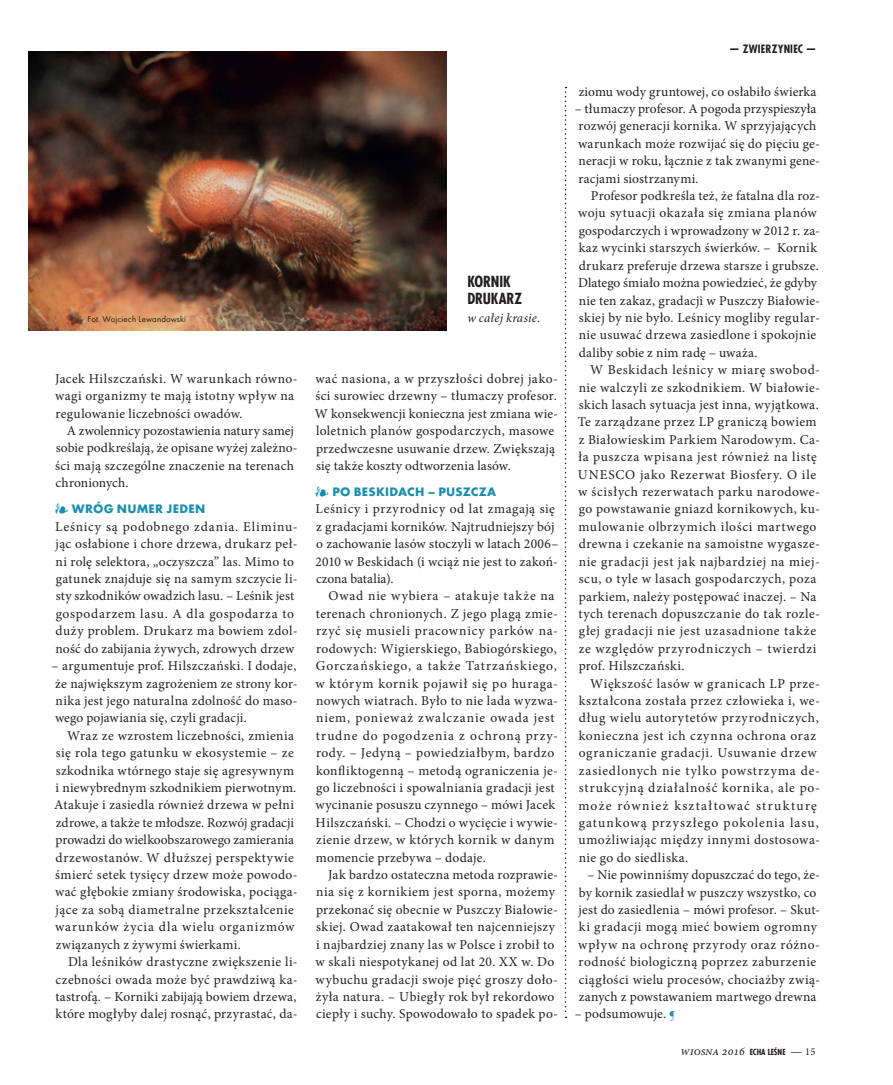
<style>
.page{position:relative;width:893px;height:1085px;background:#fff}
.page>*{position:absolute;margin:0;border:0;box-sizing:border-box;transform-origin:0 0}
.t1{font:700 condensed 15px/17.4px "Futura CE";letter-spacing:-.005em;color:#231f20}
.t2{font:13.5px/17.4px "Minion Pro";letter-spacing:.03em;color:#231f20}
.t3{font:13.5px/17.4px "Minion Pro";letter-spacing:.055em;color:#231f20}
.t4{font:13.5px/17.4px "Minion Pro";letter-spacing:.01em;color:#231f20}
.t5{font:13.5px "Minion Pro";letter-spacing:.005em;color:#231f20}
.t6{font:700 12.75px "Futura";letter-spacing:.02em;color:#198eae}
.t7{font:italic 12.75px "Minion Pro";letter-spacing:.02em;color:#231f20}
.t8{font:italic 12.3px "Minion Pro";color:#231f20}
.t9{font:700 condensed 11.25px "Futura CE";letter-spacing:.015em;color:#231f20}
.t10{font:9px "Futura Boo";letter-spacing:.015em;color:#231f20}
.s1{font-family:"Minion Pro";font-weight:400;font-size:13.5px}
.s2{font-size:12.75px;color:#198eae}
.s3{font-family:"Futura CE";font-weight:700;font-style:normal;font-stretch:condensed;font-size:8.25px}
.s4{font-family:"Placard MT Pro";font-style:normal;font-stretch:condensed;font-size:10.5px}
.s5{font-style:normal;font-size:10.5px}
</style>
<div class="page">
<svg style="left:565px;top:87px;width:1px;height:930px"></svg>
<img style="left:29px;top:52px;width:417px;height:278px">
<p class="t10" style="left:88px;top:313px;width:100px">Fot. Wojciech Lewandowski</p>
<p class="t2" style="left:55px;top:370px;width:244px">Jacek Hilszczański. W warunkach równo&shy;wagi organizmy te mają istotny wpływ na regulowanie liczebności owadów.</p>
<p class="t4" style="left:55px;top:422px;width:244px;text-indent:12px">A zwolennicy pozostawienia natury samej sobie podkreślają, że opisane wyżej zależno&shy;ści mają szczególne znaczenie na terenach chronionych.</p>
<p class="t6" style="left:55px;top:501px;width:152px"><span class="s1">❧</span> WRÓG NUMER JEDEN</p>
<p class="t2" style="left:55px;top:517px;width:244px">Leśnicy są podobnego zdania. Eliminu&shy;jąc osłabione i chore drzewa, drukarz peł&shy;ni rolę selektora, „oczyszcza” las. Mimo to gatunek znajduje się na samym szczycie li&shy;sty szkodników owadzich lasu. – Leśnik jest gospodarzem lasu. A dla gospodarza to duży problem. Drukarz ma bowiem zdol&shy;ność do zabijania żywych, zdrowych drzew</p>
<p class="t2" style="left:52px;top:657px;width:247px;text-align:justify">– argumentuje prof. Hilszczański. I dodaje, że największym zagrożeniem ze strony kor&shy;nika jest jego naturalna zdolność do maso&shy;wego pojawiania się, czyli gradacji.</p>
<p class="t2" style="left:54px;top:726px;width:245px;text-indent:13px">Wraz ze wzrostem liczebności, zmienia się rola tego gatunku w ekosystemie – ze szkodnika wtórnego staje się agresywnym i niewybrednym szkodnikiem pierwotnym.<br>Atakuje i zasiedla również drzewa w pełni zdrowe, a także te młodsze. Rozwój gradacji prowadzi do wielkoobszarowego zamierania drzewostanów. W dłuższej perspektywie śmierć setek tysięcy drzew może powodo&shy;wać głębokie zmiany środowiska, pociąga&shy;jące za sobą diametralne przekształcenie warunków życia dla wielu organizmów związanych z żywymi świerkami.</p>
<p class="t2" style="left:55px;top:953px;width:244px;text-align:justify;text-indent:13px">Dla leśników drastyczne zwiększenie li&shy;czebności owada może być prawdziwą ka&shy;tastrofą. – Korniki zabijają bowiem drzewa, które mogłyby dalej rosnąć, przyrastać, da-</p>
<p class="t1" style="left:467px;top:272px;width:56px">KORNIK<br>DRUKARZ</p>
<p class="t7" style="left:467px;top:309px;width:75px">w całej krasie.</p>
<p class="t2" style="left:315px;top:370px;width:245px">wać nasiona, a w przyszłości dobrej jako&shy;ści surowiec drzewny – tłumaczy profesor.<br>W konsekwencji konieczna jest zmiana wie&shy;loletnich planów gospodarczych, masowe przedwczesne usuwanie drzew. Zwiększają się także koszty odtworzenia lasów.</p>
<p class="t6" style="left:315px;top:483px;width:183px"><span class="s1">❧</span> PO BESKIDACH – PUSZCZA</p>
<p class="t2" style="left:316px;top:500px;width:244px">Leśnicy i przyrodnicy od lat zmagają się z gradacjami korników. Najtrudniejszy bój o zachowanie lasów stoczyli w latach 2006– 2010 w Beskidach (i wciąż nie jest to zakoń&shy;czona batalia).</p>
<p class="t2" style="left:315px;top:587px;width:244px;text-indent:13px">Owad nie wybiera – atakuje także na terenach chronionych. Z jego plagą zmie&shy;rzyć się musieli pracownicy parków na&shy;rodowych: Wigierskiego, Babiogórskiego, Gorczańskiego, a także Tatrzańskiego, w którym kornik pojawił się po huraga&shy;nowych wiatrach. Było to nie lada wyzwa&shy;niem, ponieważ zwalczanie owada jest trudne do pogodzenia z ochroną przy&shy;rody. – Jedyną – powiedziałbym, bardzo konfliktogenną – metodą ograniczenia je&shy;go liczebności i spowalniania gradacji jest wycinanie posuszu czynnego – mówi Jacek Hilszczański. – Chodzi o wycięcie i wywie&shy;zienie drzew, w których kornik w danym momencie przebywa – dodaje.</p>
<p class="t2" style="left:315px;top:866px;width:244px;text-indent:13px">Jak bardzo ostateczna metoda rozprawie&shy;nia się z kornikiem jest sporna, możemy przekonać się obecnie w Puszczy Białowie&shy;skiej. Owad zaatakował ten najcenniejszy i najbardziej znany las w Polsce i zrobił to w skali niespotykanej od lat 20. XX w. Do wybuchu gradacji swoje pięć groszy doło&shy;żyła natura. – Ubiegły rok był rekordowo ciepły i suchy. Spowodowało to spadek po-</p>
<p class="t9" style="left:729px;top:42px;width:90px">— ZWIERZYNIEC —</p>
<p class="t5" style="left:579px;top:82px;width:239px">ziomu wody gruntowej, co osłabiło świerka</p>
<p class="t2" style="left:575px;top:100px;width:247px">– tłumaczy profesor. A pogoda przyspieszyła rozwój generacji kornika. W sprzyjających warunkach może rozwijać się do pięciu ge&shy;neracji w roku, łącznie z tak zwanymi gene&shy;racjami siostrzanymi.</p>
<p class="t2" style="left:578px;top:187px;width:243px;text-indent:13px">Profesor podkreśla też, że fatalna dla roz&shy;woju sytuacji okazała się zmiana planów gospodarczych i wprowadzony w 2012 r. za&shy;kaz wycinki starszych świerków. – Kornik drukarz preferuje drzewa starsze i grubsze.<br>Dlatego śmiało można powiedzieć, że gdyby nie ten zakaz, gradacji w Puszczy Białowie&shy;skiej by nie było. Leśnicy mogliby regular&shy;nie usuwać drzewa zasiedlone i spokojnie daliby sobie z nim radę – uważa.</p>
<p class="t2" style="left:578px;top:361px;width:244px;text-indent:13px">W Beskidach leśnicy w miarę swobod&shy;nie walczyli ze szkodnikiem. W białowie&shy;skich lasach sytuacja jest inna, wyjątkowa.<br>Te zarządzane przez LP graniczą bowiem z Białowieskim Parkiem Narodowym. Ca&shy;ła puszcza wpisana jest również na listę UNESCO jako Rezerwat Biosfery. O ile w ścisłych rezerwatach parku narodowe&shy;go powstawanie gniazd kornikowych, ku&shy;mulowanie olbrzymich ilości martwego drewna i czekanie na samoistne wygasze&shy;nie gradacji jest jak najbardziej na miej&shy;scu, o tyle w lasach gospodarczych, poza parkiem, należy postępować inaczej. – Na tych terenach dopuszczanie do tak rozle&shy;głej gradacji nie jest uzasadnione także ze względów przyrodniczych – twierdzi prof. Hilszczański.</p>
<p class="t3" style="left:578px;top:674px;width:243px;text-indent:12px">Większość lasów w granicach LP prze&shy;kształcona została przez człowieka i, we&shy;dług wielu autorytetów przyrodniczych, konieczna jest ich czynna ochrona oraz ograniczanie gradacji. Usuwanie drzew zasiedlonych nie tylko powstrzyma de&shy;strukcyjną działalność kornika, ale po&shy;może również kształtować strukturę gatunkową przyszłego pokolenia lasu, umożliwiając między innymi dostosowa&shy;nie go do siedliska.</p>
<p class="t2" style="left:578px;top:866px;width:243px;text-indent:9px">– Nie powinniśmy dopuszczać do tego, że&shy;by kornik zasiedlał w puszczy wszystko, co jest do zasiedlenia – mówi profesor. – Skut&shy;ki gradacji mogą mieć bowiem ogromny wpływ na ochronę przyrody oraz różno&shy;rodność biologiczną poprzez zaburzenie ciągłości wielu procesów, chociażby zwią&shy;zanych z powstawaniem martwego drewna</p>
<p class="t4" style="left:575px;top:1005px;width:102px">– podsumowuje. <span class="s2">¶</span></p>
<p class="t8" style="left:681px;top:1042px;width:136px">wiosna 2016 <span class="s3">ECHA LEŚNE</span> <span class="s4">—</span> <span class="s5">15</span></p>
</div>
